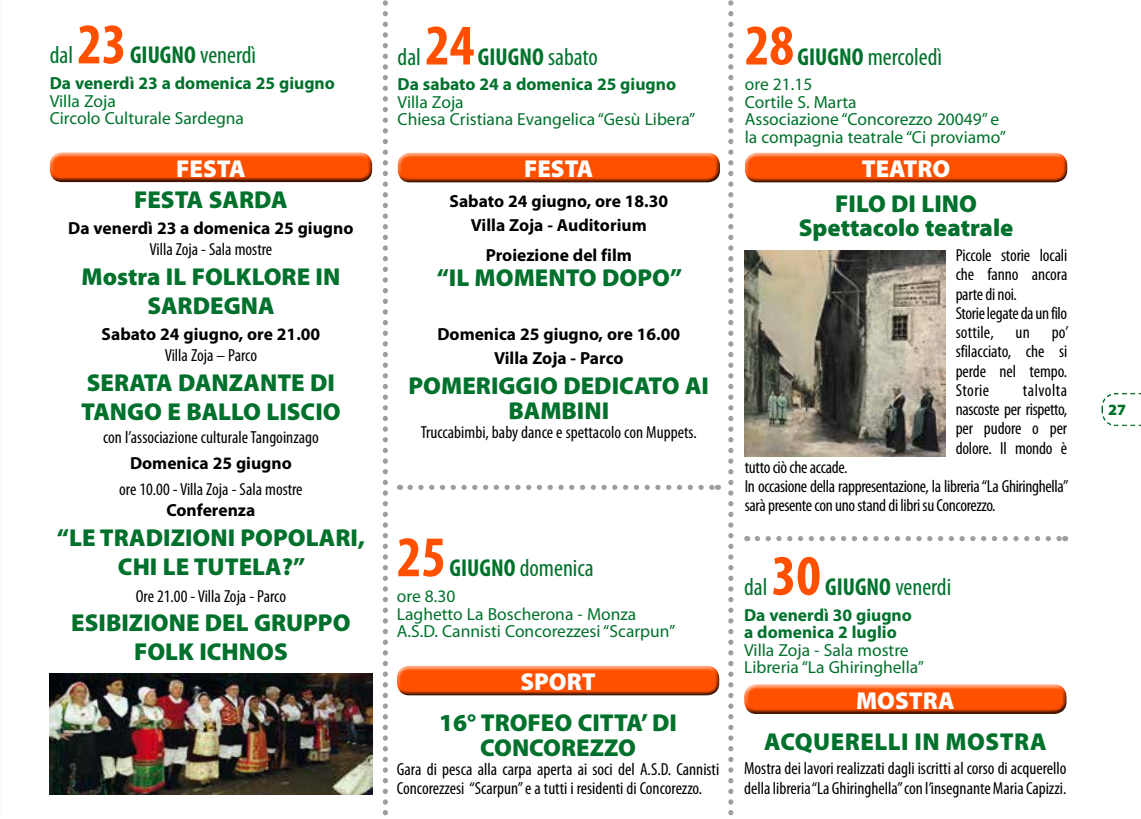
<style>
.page{position:relative;width:1141px;height:819px;background:#fff}
.page>*{position:absolute;margin:0;border:0;box-sizing:border-box;transform-origin:0 0}
.t1{font:700 condensed 57.75px "Myriad Pro";color:#ff5000}
.t2{font:900 24.5px/29.4px "Myriad Pro";color:#00712c;text-align:center}
.t3{font:condensed 24.5px "Myriad Pro";color:#00712c}
.t4{font:900 24.5px "Myriad Pro";color:#fff}
.t5{font:900 24.5px "Myriad Pro";letter-spacing:.02em;color:#00712c}
.t6{font:700 condensed 24.5px "Myriad Pro";color:#00712c}
.t7{font:condensed 17.5px/19.2px "Myriad Pro";color:#000}
.t8{font:17.5px/17.5px "Myriad Pro";color:#00712c}
.t9{font:700 17.5px/24.5px "Myriad Pro";color:#000;text-align:center}
.t10{font:condensed 17.5px/19.2px "Myriad Pro";letter-spacing:-.02em;color:#000}
.t11{font:700 17.5px/17.5px "Myriad Pro";color:#00712c}
.t12{font:900 15.75px "Myriad Pro";color:#00712c}
.s1{font-weight:700}
.s2{font-weight:400}
</style>
<div class="page">
<svg style="left:728px;top:0;width:5px;height:816px"></svg>
<svg style="left:383px;top:0;width:5px;height:816px"></svg>
<div style="left:1099px;top:391px;width:42px;height:37px;background:#00712c;opacity:.75"></div>
<div style="left:48px;top:151px;width:326px;height:28px;background:#fff;opacity:.75"></div>
<div style="left:48px;top:155px;width:326px;height:27px;background:#000;opacity:.75"></div>
<div style="left:743px;top:151px;width:326px;height:28px;background:#fff;opacity:.75"></div>
<div style="left:743px;top:155px;width:326px;height:27px;background:#000;opacity:.75"></div>
<div style="left:396px;top:151px;width:325px;height:28px;background:#fff;opacity:.75"></div>
<div style="left:396px;top:155px;width:325px;height:27px;background:#000;opacity:.75"></div>
<svg style="left:757px;top:536px;width:302px;height:5px"></svg>
<svg style="left:410px;top:484px;width:308px;height:6px"></svg>
<div style="left:742px;top:682px;width:326px;height:29px;background:#fff;opacity:.75"></div>
<div style="left:742px;top:687px;width:326px;height:27px;background:#000;opacity:.75"></div>
<div style="left:395px;top:664px;width:326px;height:28px;background:#fff;opacity:.75"></div>
<div style="left:395px;top:668px;width:326px;height:27px;background:#000;opacity:.75"></div>
<img style="left:50px;top:674px;width:322px;height:120px">
<img style="left:745px;top:250px;width:201px;height:206px">
<h1 class="t1" style="left:77px;top:8px;width:51px">23</h1>
<h2 class="t3" style="left:130px;top:40px;width:128px"><span class="s1">GIUGNO</span> venerdì</h2>
<p class="t11" style="left:50px;top:75px;width:287px">Da venerdì 23 a domenica 25 giugno</p>
<p class="t8" style="left:50px;top:93px;width:196px">Villa Zoja<br>Circolo Culturale Sardegna</p>
<h2 class="t3" style="left:50px;top:40px;width:25px">dal</h2>
<h1 class="t1" style="left:425px;top:9px;width:51px">24</h1>
<h2 class="t3" style="left:398px;top:42px;width:25px">dal</h2>
<h2 class="t6" style="left:478px;top:41px;width:122px">GIUGNO <span class="s2">sabato</span></h2>
<p class="t11" style="left:398px;top:76px;width:280px">Da sabato 24 a domenica 25 giugno</p>
<p class="t8" style="left:398px;top:94px;width:299px">Villa Zoja<br>Chiesa Cristiana Evangelica “Gesù Libera”</p>
<h1 class="t1" style="left:745px;top:9px;width:51px">28</h1>
<h2 class="t3" style="left:798px;top:42px;width:146px"><span class="s1">GIUGNO</span> mercoledì</h2>
<p class="t8" style="left:745px;top:76px;width:263px">ore 21.15<br>Cortile S. Marta<br>Associazione “Concorezzo 20049” e la compagnia teatrale “Ci proviamo”</p>
<h2 class="t4" style="left:176px;top:154px;width:71px">FESTA</h2>
<h2 class="t4" style="left:524px;top:155px;width:71px">FESTA</h2>
<h2 class="t4" style="left:862px;top:155px;width:90px">TEATRO</h2>
<h2 class="t2" style="left:134px;top:185px;width:155px">FESTA SARDA</h2>
<p class="t9" style="left:68px;top:216px;width:287px">Da venerdì 23 a domenica 25 giugno</p>
<p class="t7" style="left:150px;top:239px;width:124px">Villa Zoja - Sala mostre</p>
<h2 class="t2" style="left:82px;top:262px;width:260px">Mostra IL FOLKLORE IN<br>SARDEGNA</h2>
<p class="t9" style="left:102px;top:322px;width:220px">Sabato 24 giugno, ore 21.00</p>
<p class="t7" style="left:165px;top:346px;width:94px">Villa Zoja – Parco</p>
<h2 class="t2" style="left:81px;top:368px;width:261px;text-align:left">SERATA DANZANTE DI<br>TANGO E BALLO LISCIO</h2>
<p class="t7" style="left:103px;top:427px;width:217px">con l’associazione culturale Tangoinzago</p>
<p class="t9" style="left:130px;top:451px;width:163px">Domenica 25 giugno</p>
<p class="t7" style="left:119px;top:480px;width:185px">ore 10.00 - Villa Zoja - Sala mostre</p>
<p class="t9" style="left:166px;top:498px;width:90px">Conferenza</p>
<h2 class="t2" style="left:57px;top:523px;width:310px">“LE TRADIZIONI POPOLARI,<br>CHI LE TUTELA?”</h2>
<p class="t7" style="left:136px;top:586px;width:152px">Ore 21.00 - Villa Zoja - Parco</p>
<h2 class="t2" style="left:71px;top:608px;width:281px">ESIBIZIONE DEL GRUPPO<br>FOLK ICHNOS</h2>
<p class="t9" style="left:449px;top:189px;width:220px">Sabato 24 giugno, ore 18.30<br>Villa Zoja - Auditorium</p>
<p class="t9" style="left:486px;top:243px;width:148px">Proiezione del film</p>
<h2 class="t2" style="left:437px;top:263px;width:247px">“IL MOMENTO DOPO”</h2>
<p class="t9" style="left:437px;top:322px;width:244px">Domenica 25 giugno, ore 16.00<br>Villa Zoja - Parco</p>
<h2 class="t2" style="left:409px;top:374px;width:302px;line-height:24.5px">POMERIGGIO DEDICATO AI<br>BAMBINI</h2>
<p class="t7" style="left:421px;top:422px;width:277px">Truccabimbi, baby dance e spettacolo con Muppets.</p>
<h1 class="t1" style="left:397px;top:521px;width:51px">25</h1>
<h2 class="t3" style="left:450px;top:553px;width:146px"><span class="s1">GIUGNO</span> domenica</h2>
<p class="t8" style="left:397px;top:588px;width:280px">ore 8.30<br>Laghetto La Boscherona - Monza<br>A.S.D. Cannisti Concorezzesi “Scarpun”</p>
<h2 class="t4" style="left:520px;top:667px;width:77px">SPORT</h2>
<h2 class="t2" style="left:799px;top:192px;width:216px;line-height:24.5px">FILO DI LINO<br>Spettacolo teatrale</h2>
<p class="t7" style="left:956px;top:245px;width:113px">Piccole storie locali che fanno ancora parte di noi.<br>Storie legate da un filo sottile,</p>
<p class="t7" style="left:956px;top:322px;width:114px;text-align:justify;text-indent:96px">po’ sfilacciato, che si perde nel tempo.<br>Storie</p>
<p class="t7" style="left:1016px;top:322px;width:16px">un</p>
<p class="t7" style="left:956px;top:380px;width:113px;text-align:justify;text-indent:67px">talvolta nascoste per rispetto, per pudore o per dolore. Il mondo è</p>
<p class="t10" style="left:745px;top:457px;width:325px">tutto ciò che accade.<br>In occasione della rappresentazione, la libreria “La Ghiringhella” sarà presente con uno stand di libri su Concorezzo.</p>
<h1 class="t1" style="left:772px;top:539px;width:51px">30</h1>
<h2 class="t3" style="left:744px;top:572px;width:25px">dal</h2>
<h2 class="t3" style="left:825px;top:572px;width:128px"><span class="s1">GIUGNO</span> venerdi</h2>
<p class="t11" style="left:744px;top:606px;width:169px">Da venerdì 30 giugno a domenica 2 luglio</p>
<p class="t8" style="left:744px;top:641px;width:181px">Villa Zoja - Sala mostre<br>Libreria “La Ghiringhella”</p>
<h2 class="t4" style="left:856px;top:686px;width:100px">MOSTRA</h2>
<p class="t12" style="left:1108px;top:401px;width:20px">27</p>
<h2 class="t2" style="left:439px;top:710px;width:239px;line-height:24.5px">16° TROFEO CITTA’ DI<br>CONCOREZZO</h2>
<p class="t7" style="left:397px;top:759px;width:324px">Gara di pesca alla carpa aperta ai soci del A.S.D. Cannisti<br>Concorezzesi “Scarpun” e a tutti i residenti di Concorezzo.</p>
<h2 class="t5" style="left:764px;top:727px;width:284px">ACQUERELLI IN MOSTRA</h2>
<p class="t7" style="left:744px;top:758px;width:324px">Mostra dei lavori realizzati dagli iscritti al corso di acquerello della libreria “La Ghiringhella” con l’insegnante Maria Capizzi.</p>
</div>
